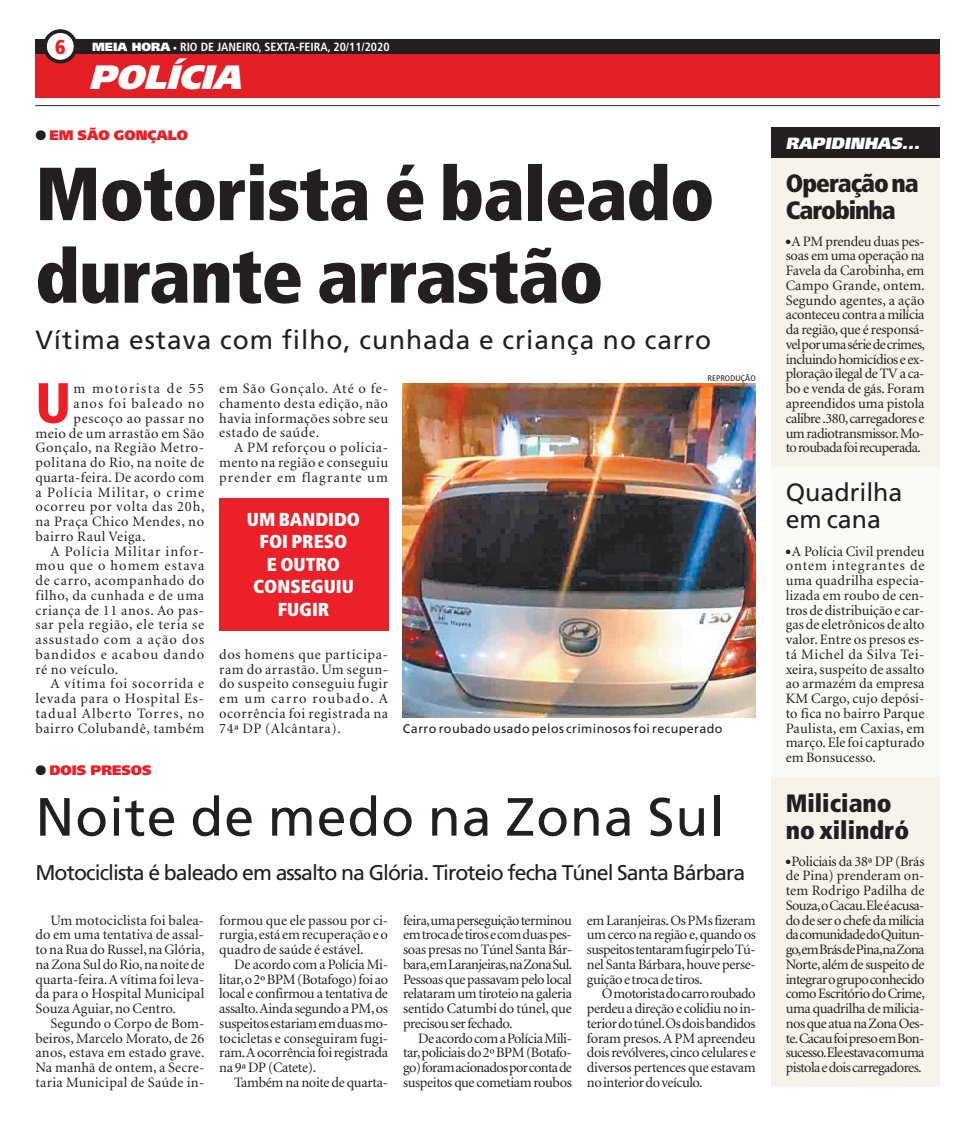
<style>
.page{position:relative;width:975px;height:1124px;background:#fff}
.page>*{position:absolute;margin:0;border:0;box-sizing:border-box;transform-origin:0 0}
.t1{font:900 condensed 75px/82.5px "Frutiger";letter-spacing:-.015em;color:#231f20}
.t2{font:900 condensed 56.62px "Frutiger";color:#ed1f26}
.t3{font:53.75px "Frutiger";letter-spacing:.015em;color:#231f20}
.t4{font:italic 900 33.75px "Frutiger";color:#fff}
.t5{font:26.25px "Frutiger";letter-spacing:.035em;color:#231f20}
.t6{font:900 condensed 25px/27.5px "Frutiger";letter-spacing:-.04em;color:#231f20}
.t7{font:900 condensed 25px/27.5px "Frutiger";color:#231f20}
.t8{font:25px/27.5px "Frutiger";color:#231f20}
.t9{font:21.25px "Frutiger";letter-spacing:-.045em;color:#231f20}
.t10{font:900 condensed 20px "Frutiger";color:#ed1f26}
.t11{font:900 condensed 18.75px/22.5px "Frutiger";color:#fff;text-align:center}
.t12{font:italic 900 16.25px "Frutiger";color:#fff}
.t13{font:14.38px/14.8px "Minion";color:#231f20;text-align:justify}
.t14{font:14.38px/14.8px "Minion";letter-spacing:-.04em;color:#231f20;text-align:center}
.t15{font:14.38px/14.8px "Minion";letter-spacing:-.025em;color:#231f20;text-align:center}
.t16{font:14.38px "Minion";letter-spacing:.06em;color:#231f20}
.t17{font:14.38px "Minion";letter-spacing:.045em;color:#231f20}
.t18{font:14.38px "Minion";letter-spacing:.04em;color:#231f20}
.t19{font:14.38px "Minion";letter-spacing:.07em;color:#231f20}
.t20{font:14.38px "Minion";letter-spacing:.075em;color:#231f20}
.t21{font:14.38px "Minion";letter-spacing:.025em;color:#231f20}
.t22{font:14.38px "Minion";letter-spacing:.08em;color:#231f20}
.t23{font:14.38px "Minion";letter-spacing:-.02em;color:#231f20}
.t24{font:14.38px "Minion";letter-spacing:.03em;color:#231f20}
.t25{font:14.38px "Minion";letter-spacing:.055em;color:#231f20}
.t26{font:14.38px "Minion";letter-spacing:.05em;color:#231f20}
.t27{font:14.38px "Minion";letter-spacing:.105em;color:#231f20}
.t28{font:900 13.75px "Frutiger";color:#ed1f26}
.t29{font:12.5px "Frutiger";letter-spacing:.03em;color:#231f20}
.t30{font:700 condensed 11.88px "Frutiger";color:#fff}
.t31{font:condensed 8.12px "Frutiger";color:#231f20;scale:1.08 1}
.s1{font-weight:900;font-stretch:normal}
</style>
<div class="page">
<hr style="left:35px;top:105px;width:904px;height:1px;background:#231f20">
<div style="left:35px;top:54px;width:904px;height:44px;background:#e31f25"></div>
<img style="left:402px;top:383px;width:353px;height:334px">
<div style="left:770px;top:157px;width:169px;height:929px;background:#f6f4ea"></div>
<div style="left:770px;top:467px;width:169px;height:310px;background:#fbfaf6"></div>
<div style="left:770px;top:127px;width:169px;height:31px;background:#231f20"></div>
<div style="left:219px;top:498px;width:169px;height:133px;background:#ec2028"></div>
<div style="left:35px;top:39px;width:904px;height:15px;background:#231f20"></div>
<div style="left:45px;top:31px;width:31px;height:31px;background:#fff;border-radius:50%"></div>
<div style="left:43px;top:29px;width:34px;height:34px;border:4px solid #231f20;border-radius:50%"></div>
<h3 class="t10" style="left:55px;top:35px;width:12px">6</h3>
<p class="t30" style="left:92px;top:40px;width:219px"><span class="s1">MEIA HORA ·</span> RIO DE JANEIRO, SEXTA-FEIRA</p>
<p class="t30" style="left:328px;top:40px;width:63px">, 20/11/2020</p>
<h3 class="t4" style="left:89px;top:57px;width:164px">POLÍCIA</h3>
<p class="t28" style="left:49px;top:127px;width:119px">EM SÃO GONÇALO</p>
<h1 class="t1" style="left:35px;top:152px;width:680px">Motorista é baleado durante arrastão</h1>
<h3 class="t5" style="left:35px;top:324px;width:677px">Vítima estava com filho, cunhada e criança no carro</h3>
<h2 class="t2" style="left:35px;top:369px;width:37px">U</h2>
<p class="t27" style="left:73px;top:381px;width:132px">m motorista de 55</p>
<p class="t20" style="left:73px;top:396px;width:132px">anos foi baleado no</p>
<p class="t17" style="left:73px;top:411px;width:132px">pescoço ao passar no</p>
<p class="t24" style="left:35px;top:426px;width:170px">meio de um arrastão em São</p>
<p class="t17" style="left:35px;top:440px;width:170px">Gonçalo, na Região Metro-</p>
<p class="t18" style="left:35px;top:455px;width:170px">politana do Rio, na noite de</p>
<p class="t21" style="left:35px;top:470px;width:170px">quarta-feira. De acordo com</p>
<p class="t22" style="left:35px;top:485px;width:170px">a Polícia Militar, o crime</p>
<p class="t16" style="left:35px;top:499px;width:171px">ocorreu por volta das 20h,</p>
<p class="t17" style="left:35px;top:514px;width:170px">na Praça Chico Mendes, no</p>
<p class="t18" style="left:35px;top:529px;width:112px">bairro Raul Veiga.</p>
<p class="t19" style="left:50px;top:544px;width:155px">A Polícia Militar infor-</p>
<p class="t19" style="left:35px;top:558px;width:170px">mou que o homem estava</p>
<p class="t25" style="left:35px;top:573px;width:170px">de carro, acompanhado do</p>
<p class="t26" style="left:35px;top:588px;width:170px">filho, da cunhada e de uma</p>
<p class="t17" style="left:35px;top:603px;width:170px">criança de 11 anos. Ao pas-</p>
<p class="t16" style="left:35px;top:617px;width:170px">sar pela região, ele teria se</p>
<p class="t20" style="left:35px;top:632px;width:170px">assustado com a ação dos</p>
<p class="t19" style="left:35px;top:647px;width:170px">bandidos e acabou dando</p>
<p class="t18" style="left:35px;top:662px;width:84px">ré no veículo.</p>
<p class="t16" style="left:50px;top:676px;width:155px">A vítima foi socorrida e</p>
<p class="t16" style="left:35px;top:691px;width:170px">levada para o Hospital Es-</p>
<p class="t20" style="left:35px;top:706px;width:170px">tadual Alberto Torres, no</p>
<p class="t18" style="left:35px;top:721px;width:170px">bairro Colubandê, também</p>
<p class="t28" style="left:49px;top:761px;width:103px">DOIS PRESOS</p>
<p class="t13" style="left:219px;top:382px;width:170px">em São Gonçalo. Até o fe&shy;chamento desta edição, não havia informações sobre seu estado de saúde.</p>
<p class="t13" style="left:219px;top:441px;width:170px;text-indent:15px">A PM reforçou o policia&shy;mento na região e conseguiu prender em flagrante um</p>
<h3 class="t11" style="left:247px;top:507px;width:115px">UM BANDIDO<br>FOI PRESO<br>E OUTRO<br>CONSEGUIU<br>FUGIR</h3>
<p class="t13" style="left:219px;top:647px;width:170px">dos homens que participa&shy;ram do arrastão. Um segun&shy;do suspeito conseguiu fugir em um carro roubado. A ocorrência foi registrada na 74ª DP (Alcântara).</p>
<p class="t31" style="left:707px;top:374px;width:46px">REPRODUÇÃO</p>
<p class="t29" style="left:403px;top:721px;width:321px">Carro roubado usado pelos criminosos foi recuperado</p>
<h3 class="t3" style="left:35px;top:785px;width:690px">Noite de medo na Zona Sul</h3>
<h3 class="t9" style="left:35px;top:860px;width:711px">Motociclista é baleado em assalto na Glória. Tiroteio fecha Túnel Santa Bárbara</h3>
<p class="t13" style="left:35px;top:913px;width:171px;text-indent:15px">Um motociclista foi balea&shy;do em uma tentativa de assal&shy;to na Rua do Russel, na Glória, na Zona Sul do Rio, na noite de quarta-feira. A vítima foi leva&shy;da para o Hospital Municipal Souza Aguiar, no Centro.</p>
<p class="t13" style="left:35px;top:1016px;width:171px;text-indent:15px">Segundo o Corpo de Bom&shy;beiros, Marcelo Morato, de 26 anos, estava em estado grave.<br>Na manhã de ontem, a Secre&shy;taria Municipal de Saúde in-</p>
<p class="t13" style="left:219px;top:913px;width:170px">formou que ele passou por ci&shy;rurgia, está em recuperação e o quadro de saúde é estável.</p>
<p class="t13" style="left:219px;top:957px;width:170px;text-indent:15px">De acordo com a Polícia Mi&shy;litar, o 2º BPM (Botafogo) foi ao local e confirmou a tentativa de assalto. Ainda segundo a PM, os suspeitos estariam em duas mo&shy;tocicletas e conseguiram fugi&shy;ram. A ocorrência foi registrada na 9ª DP (Catete).</p>
<p class="t23" style="left:234px;top:1075px;width:155px">Também na noite de quarta-</p>
<p class="t13" style="left:403px;top:913px;width:171px">feira, uma perseguição terminou em troca de tiros e com duas pes&shy;soas presas no Túnel Santa Bár&shy;bara, em Laranjeiras, na Zona Sul.<br>Pessoas que passavam pelo local relataram um tiroteio na galeria sentido Catumbi do túnel, que precisou ser fechado.</p>
<p class="t13" style="left:403px;top:1031px;width:170px;text-indent:15px">De acordo com a Polícia Mili&shy;tar, policiais do 2º BPM (Botafo&shy;go) foram acionados por conta de suspeitos que cometiam roubos</p>
<p class="t13" style="left:587px;top:913px;width:170px">em Laranjeiras. Os PMs fizeram um cerco na região e, quando os suspeitos tentaram fugir pelo Tú&shy;nel Santa Bárbara, houve perse&shy;guição e troca de tiros.</p>
<p class="t13" style="left:587px;top:986px;width:170px;text-indent:15px">O motorista do carro roubado perdeu a direção e colidiu no in&shy;terior do túnel. Os dois bandidos foram presos. A PM apreendeu dois revólveres, cinco celulares e diversos pertences que estavam no interior do veículo.</p>
<p class="t12" style="left:785px;top:134px;width:12px">RAPIDI</p>
<p class="t12" style="left:850px;top:134px;width:75px">NHAS...</p>
<h3 class="t6" style="left:785px;top:169px;width:134px">Operação na<br>Carobinha</h3>
<p class="t15" style="left:785px;top:234px;width:141px">A PM prendeu duas pes&shy;soas em uma operação na<br>Favela da Carobinha, em<br>Campo Grande, ontem.<br>Segundo agentes, a ação aconteceu contra a milícia da região, que é responsá&shy;vel por uma série de crimes, incluindo homicídios e ex&shy;ploração ilegal de TV a ca&shy;bo e venda de gás. Foram apreendidos uma pistola calibre .380, carregadores e um radiotransmissor. Mo&shy;to roubada foi recuperada.</p>
<h3 class="t8" style="left:785px;top:478px;width:118px">Quadrilha em cana</h3>
<p class="t13" style="left:785px;top:544px;width:140px;text-indent:6px">A Polícia Civil prendeu ontem integrantes de uma quadrilha especia&shy;lizada em roubo de cen&shy;tros de distribuição e car&shy;gas de eletrônicos de alto valor. Entre os presos es&shy;tá Michel da Silva Tei&shy;xeira,suspeito de assalto ao armazém da empresa KM Cargo, cujo depósi&shy;to fica no bairro Parque Paulista, em Caxias, em março. Ele foi capturado em Bonsucesso.</p>
<h3 class="t7" style="left:785px;top:789px;width:125px">Miliciano no xilindró</h3>
<p class="t14" style="left:785px;top:854px;width:141px">Policiais da 38ª DP (Brás de Pina) prenderam on&shy;tem Rodrigo Padilha de<br>Souza,oCacau. Ele é acusa&shy;do de ser o chefe da milícia da comunidade do Quitun&shy;go, em Brás de Pina, na Zona<br>Norte, além de suspeito de integrar o grupo conhecido como Escritório do Crime, uma quadrilha de milicia&shy;nos que atua na Zona Oes&shy;te.Cacau foi preso em Bon&shy;sucesso. Ele estava com uma pistola e dois carregadores.</p>
</div>
